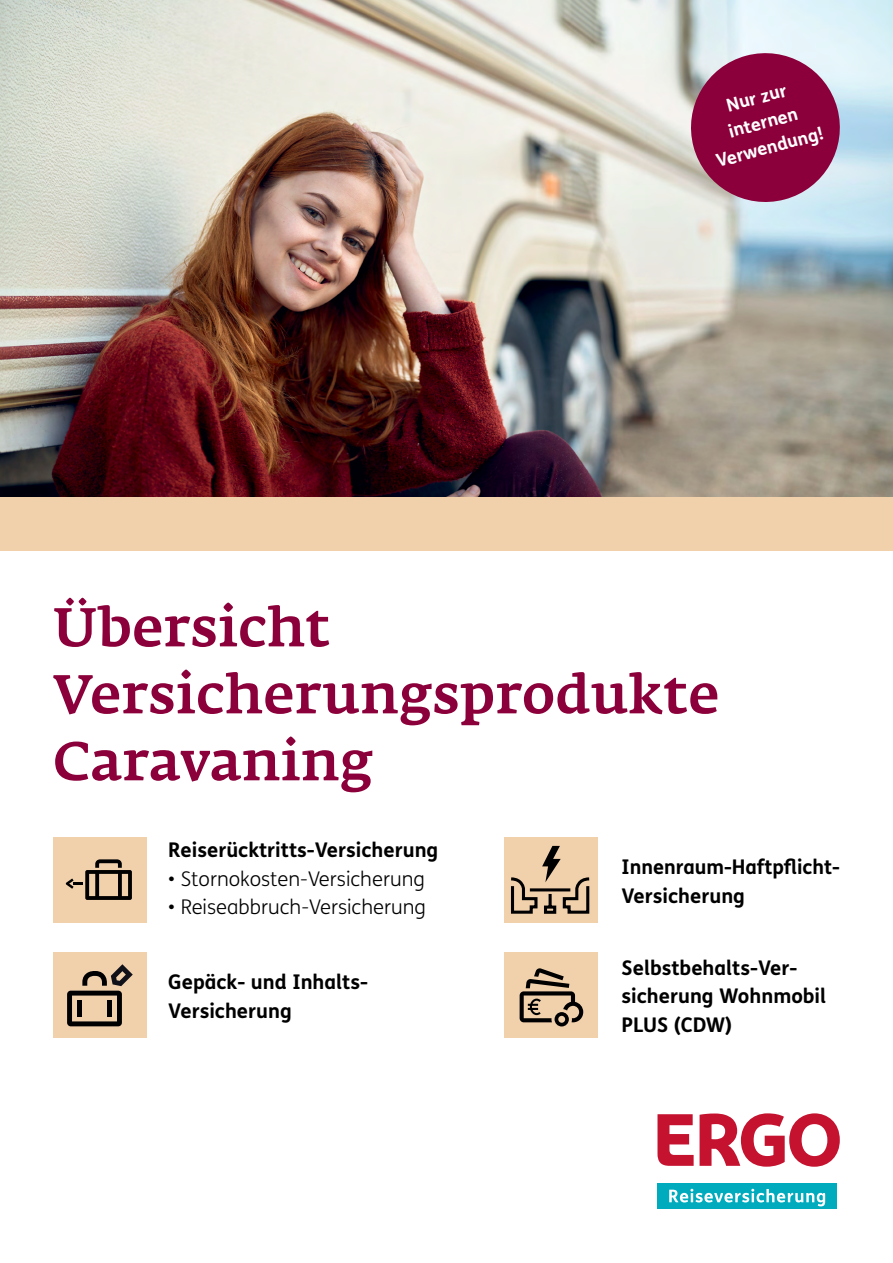
<style>
.page{position:relative;width:893px;height:1263px;background:#fff}
.page>*{position:absolute;margin:0;border:0;box-sizing:border-box;transform-origin:0 0}
.t1{font:500 54px/66.9px "Fedra Serif A Pro";letter-spacing:.01em;color:#8b003a}
.t2{font:700 20.25px/28.7px "FS Me";color:#000}
.t3{font:300 20.25px "FS Me";color:#000}
.t4{font:700 18px/25.5px "FS Me";color:#fff;text-align:center}
</style>
<div class="page">
<img style="left:0;top:0;width:893px;height:497px">
<div style="left:0;top:497px;width:893px;height:54px;background:#f1d0ac"></div>
<svg style="left:700px;top:1113px;width:140px;height:54px"></svg>
<svg style="left:657px;top:1114px;width:37px;height:52px"></svg>
<div style="left:657px;top:1183px;width:180px;height:26px;background:#00abbd"></div>
<svg style="left:669px;top:1189px;width:156px;height:17px"></svg>
<div style="left:53px;top:838px;width:94px;height:85px;background:#f1d0ac"></div>
<svg style="left:66px;top:859px;width:66px;height:41px"></svg>
<div style="left:53px;top:952px;width:93px;height:85px;background:#f1d0ac"></div>
<svg style="left:67px;top:964px;width:66px;height:62px"></svg>
<div style="left:504px;top:838px;width:94px;height:85px;background:#f1d0ac"></div>
<svg style="left:511px;top:846px;width:78px;height:68px"></svg>
<div style="left:504px;top:952px;width:94px;height:86px;background:#f1d0ac"></div>
<svg style="left:520px;top:968px;width:63px;height:58px"></svg>
<svg style="left:683px;top:45px;width:165px;height:165px;background:#a55076"></svg>
<p class="t4" style="left:700px;top:99px;width:112px;rotate:-15deg">Nur zur internen<br>Verwendung!</p>
<h1 class="t1" style="left:53px;top:594px;width:667px">Übersicht<br>Versicherungsprodukte<br>Caravaning</h1>
<p class="t2" style="left:168px;top:834px;width:272px">Reiserücktritts-Versicherung</p>
<p class="t3" style="left:168px;top:865px;width:258px">• Stornokosten-Versicherung</p>
<p class="t3" style="left:168px;top:893px;width:259px">• Reiseabbruch-Versicherung</p>
<p class="t2" style="left:168px;top:966px;width:201px">Gepäck- und Inhalts-<br>Versicherung</p>
<p class="t2" style="left:621px;top:851px;width:220px">Innenraum-Haftpflicht-<br>Versicherung</p>
<p class="t2" style="left:621px;top:952px;width:206px">Selbstbehalts-Ver&shy;sicherung Wohnmobil<br>PLUS (CDW)</p>
</div>
